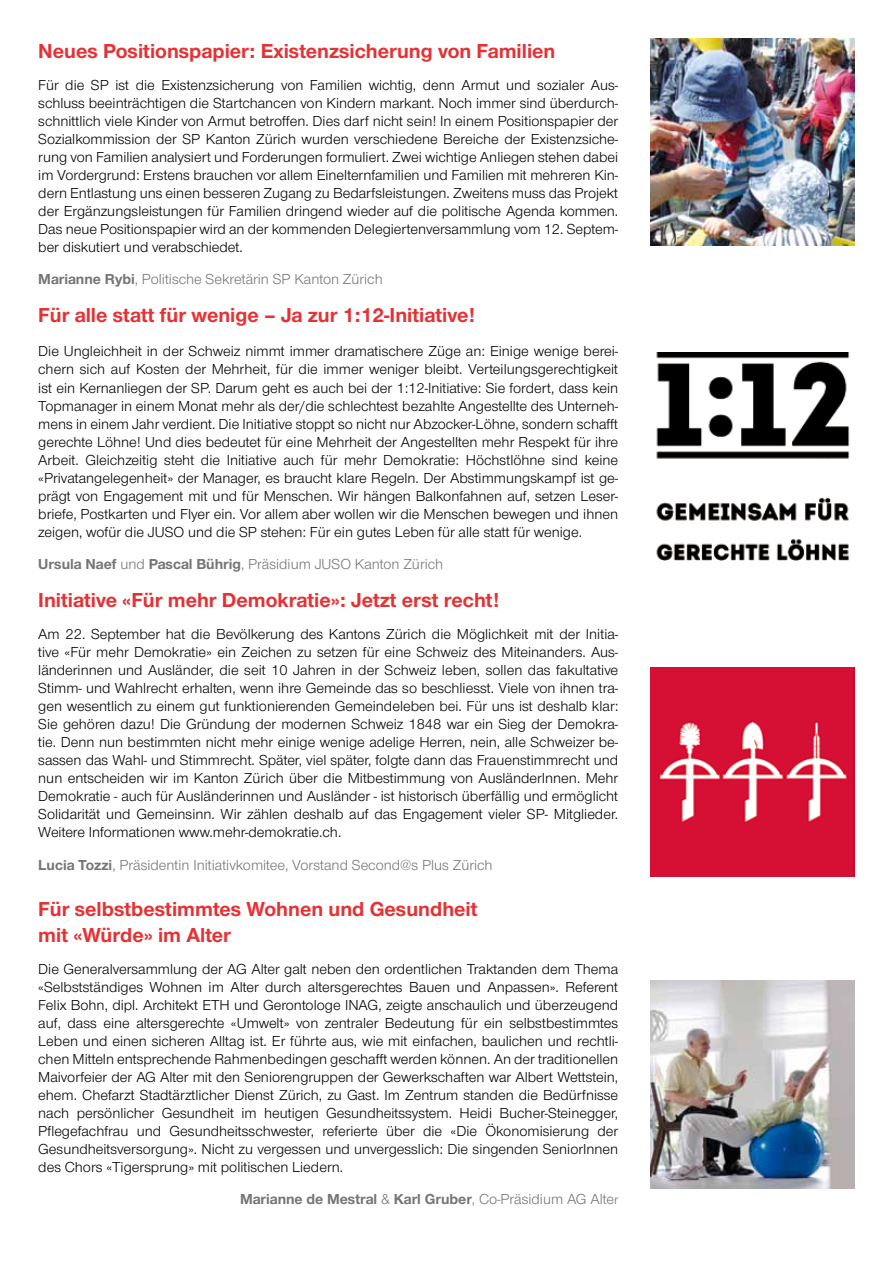
<style>
.page{position:relative;width:893px;height:1263px;background:#fff}
.page>*{position:absolute;margin:0;border:0;box-sizing:border-box;transform-origin:0 0}
.t1{font:700 21px/25.2px "Nimbus San Nov";color:#e43235}
.t2{font:15px/18px "Nimbus San Nov";color:#000;text-align:justify}
.t3{font:15px "Nimbus San Nov";color:#757577}
.t4{font:700 15px "Nimbus San Nov";color:#757577}
.s1{font-weight:700}
.s2{font-weight:400}
.s3{font-weight:400;font-size:13.5px}
</style>
<div class="page">
<img style="left:656px;top:352px;width:194px;height:208px">
<img style="left:651px;top:980px;width:204px;height:209px">
<img style="left:651px;top:38px;width:204px;height:208px">
<img style="left:651px;top:668px;width:204px;height:208px">
<h1 class="t1" style="left:38px;top:38px;width:519px">Neues Positionspapier: Existenzsicherung von Familien</h1>
<p class="t2" style="left:38px;top:76px;width:581px">Für die SP ist die Existenzsicherung von Familien wichtig, denn Armut und sozialer Aus&shy;schluss beeinträchtigen die Startchancen von Kindern markant. Noch immer sind überdurch&shy;schnittlich viele Kinder von Armut betroffen. Dies darf nicht sein! In einem Positionspapier der Sozialkommission der SP Kanton Zürich wurden verschiedene Bereiche der Existenzsiche&shy;rung von Familien analysiert und Forderungen formuliert. Zwei wichtige Anliegen stehen dabei im Vordergrund: Erstens brauchen vor allem Einelternfamilien und Familien mit mehreren Kin&shy;dern Entlastung uns einen besseren Zugang zu Bedarfsleistungen. Zweitens muss das Projekt der Ergänzungsleistungen für Familien dringend wieder auf die politische Agenda kommen.<br>Das neue Positionspapier wird an der kommenden Delegiertenversammlung vom 12. Septem&shy;ber diskutiert und verabschiedet.</p>
<p class="t3" style="left:38px;top:271px;width:346px"><span class="s1">Marianne Rybi</span>, Politische Sekretärin SP Kanton Zürich</p>
<h1 class="t1" style="left:38px;top:303px;width:438px">Für alle statt für wenige – Ja zur 1:12-Initiative!</h1>
<p class="t2" style="left:38px;top:343px;width:581px">Die Ungleichheit in der Schweiz nimmt immer dramatischere Züge an: Einige wenige berei&shy;chern sich auf Kosten der Mehrheit, für die immer weniger bleibt. Verteilungsgerechtigkeit ist ein Kernanliegen der SP. Darum geht es auch bei der 1:12-Initiative: Sie fordert, dass kein Topmanager in einem Monat mehr als der/die schlechtest bezahlte Angestellte des Unterneh&shy;mens in einem Jahr verdient. Die Initiative stoppt so nicht nur Abzocker-Löhne, sondern schafft gerechte Löhne! Und dies bedeutet für eine Mehrheit der Angestellten mehr Respekt für ihre Arbeit. Gleichzeitig steht die Initiative auch für mehr Demokratie: Höchstlöhne sind keine «Privatangelegenheit» der Manager, es braucht klare Regeln. Der Abstimmungskampf ist ge&shy;prägt von Engagement mit und für Menschen. Wir hängen Balkonfahnen auf, setzen Leser&shy;briefe, Postkarten und Flyer ein. Vor allem aber wollen wir die Menschen bewegen und ihnen zeigen, wofür die JUSO und die SP stehen: Für ein gutes Leben für alle statt für wenige.</p>
<p class="t3" style="left:38px;top:555px;width:406px"><span class="s1">Ursula Naef</span> und <span class="s1">Pascal Bührig</span>, Präsidium JUSO Kanton Zürich</p>
<h1 class="t1" style="left:38px;top:587px;width:463px">Initiative «Für mehr Demokratie»: Jetzt erst recht!</h1>
<p class="t2" style="left:38px;top:625px;width:581px">Am 22. September hat die Bevölkerung des Kantons Zürich die Möglichkeit mit der Initia&shy;tive «Für mehr Demokratie» ein Zeichen zu setzen für eine Schweiz des Miteinanders. Aus&shy;länderinnen und Ausländer, die seit 10 Jahren in der Schweiz leben, sollen das fakultative Stimm- und Wahlrecht erhalten, wenn ihre Gemeinde das so beschliesst. Viele von ihnen tra&shy;gen wesentlich zu einem gut funktionierenden Gemeindeleben bei. Für uns ist deshalb klar:<br>Sie gehören dazu! Die Gründung der modernen Schweiz 1848 war ein Sieg der Demokra&shy;tie. Denn nun bestimmten nicht mehr einige wenige adelige Herren, nein, alle Schweizer be&shy;sassen das Wahl- und Stimmrecht. Später, viel später, folgte dann das Frauenstimmrecht und nun entscheiden wir im Kanton Zürich über die Mitbestimmung von AusländerInnen. Mehr Demokratie - auch für Ausländerinnen und Ausländer - ist historisch überfällig und ermöglicht Solidarität und Gemeinsinn. Wir zählen deshalb auf das Engagement vieler SP- Mitglieder.<br>Weitere Informationen www.mehr-demokratie.ch.</p>
<p class="t3" style="left:38px;top:856px;width:456px"><span class="s1">Lucia Tozzi</span>, Präsidentin Initiativkomitee, Vorstand Second@s Plus Zürich</p>
<h1 class="t1" style="left:38px;top:897px;width:441px">Für selbstbestimmtes Wohnen und Gesundheit mit «Würde» im Alter</h1>
<p class="t2" style="left:38px;top:960px;width:581px">Die Generalversammlung der AG Alter galt neben den ordentlichen Traktanden dem Thema «Selbstständiges Wohnen im Alter durch altersgerechtes Bauen und Anpassen». Referent Felix Bohn, dipl. Architekt ETH und Gerontologe INAG, zeigte anschaulich und überzeugend auf, dass eine altersgerechte «Umwelt» von zentraler Bedeutung für ein selbstbestimmtes Leben und einen sicheren Alltag ist. Er führte aus, wie mit einfachen, baulichen und rechtli&shy;chen Mitteln entsprechende Rahmenbedingen geschafft werden können. An der traditionellen Maivorfeier der AG Alter mit den Seniorengruppen der Gewerkschaften war Albert Wettstein, ehem. Chefarzt Stadtärztlicher Dienst Zürich, zu Gast. Im Zentrum standen die Bedürfnisse nach persönlicher Gesundheit im heutigen Gesundheitssystem. Heidi Bucher-Steinegger, Pflegefachfrau und Gesundheitsschwester, referierte über die «Die Ökonomisierung der Gesundheitsversorgung». Nicht zu vergessen und unvergesslich: Die singenden SeniorInnen des Chors «Tigersprung» mit politischen Liedern.</p>
<p class="t4" style="left:240px;top:1190px;width:380px">Marianne de Mestral <span class="s2">&amp;</span> Karl Gruber<span class="s2">, Co-Präsidium AG Alte</span><span class="s3">r</span></p>
</div>
